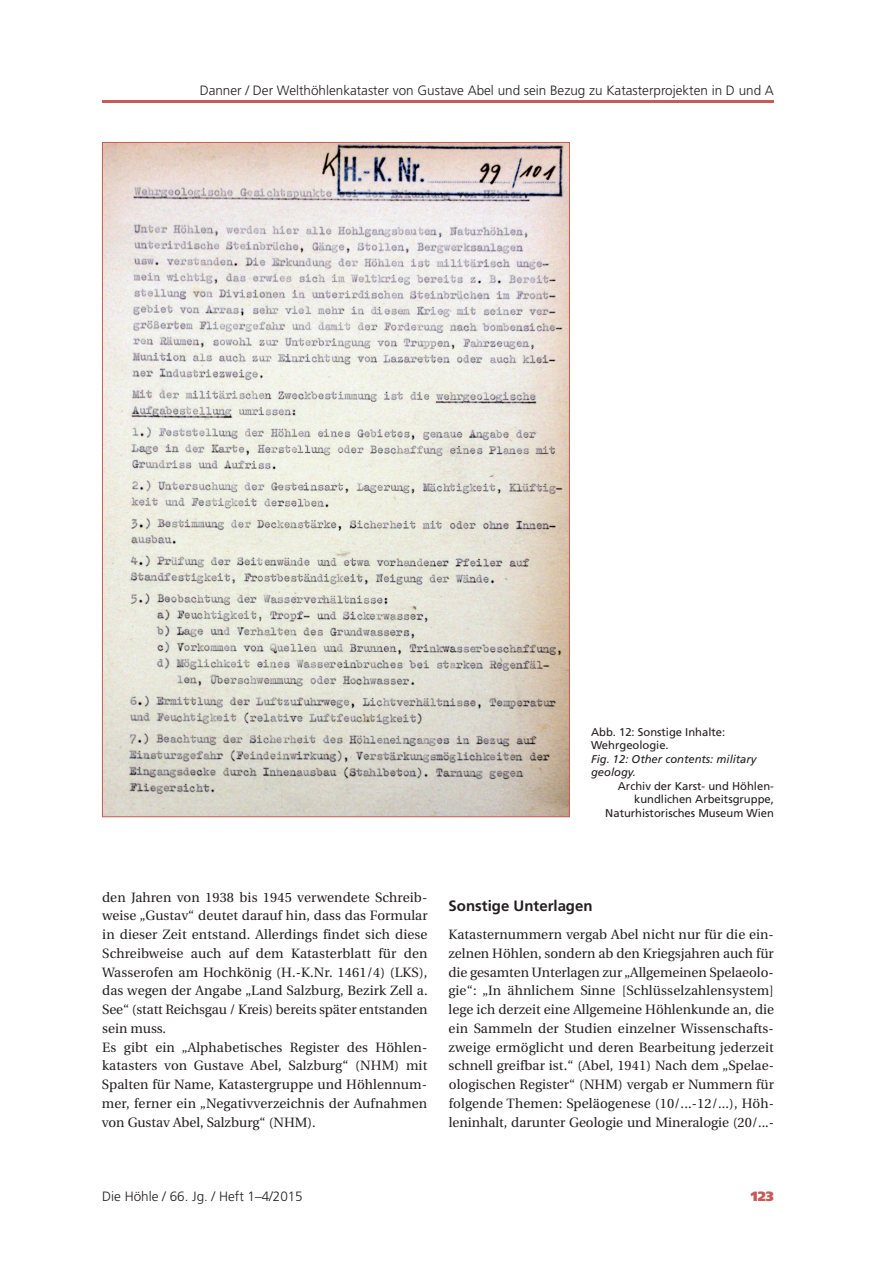
<style>
.page{position:relative;width:893px;height:1263px;background:#fff}
.page>*{position:absolute;margin:0;border:0;box-sizing:border-box;transform-origin:0 0}
.t1{font:700 15px "Frutiger";color:#231f20}
.t2{font:13.5px/18.8px "Utopia";letter-spacing:.005em;color:#231f20}
.t3{font:300 13.5px "Frutiger";color:#231f20}
.t4{font:900 13.5px "Frutiger";color:#c75b59}
.t5{font:11.25px/13.5px "Frutiger";color:#231f20}
.t6{font:italic 11.25px/13.5px "Frutiger";color:#231f20}
</style>
<div class="page">
<hr style="left:102px;top:100px;width:672px;height:3px;background:#c75b59">
<img style="left:104px;top:144px;width:464px;height:671px">
<p class="t3" style="left:200px;top:85px;width:576px">Danner / Der Welthöhlenkataster von Gustave Abel und sein Bezug zu Katasterprojekten in D und A</p>
<p class="t5" style="left:591px;top:726px;width:136px">Abb. 12: Sonstige Inhalte:<br>Wehrgeologie.</p>
<p class="t6" style="left:591px;top:753px;width:167px">Fig. 12: Other contents: military geology.</p>
<p class="t5" style="left:605px;top:780px;width:170px;text-align:right">Archiv der Karst- und Höhlen&shy;kundlichen Arbeitsgruppe,<br>Naturhistorisches Museum Wien</p>
<p class="t2" style="left:102px;top:889px;width:327px">den Jahren von 1938 bis 1945 verwendete Schreib - weise „Gustav“ deutet darauf hin, dass das Formular in dieser Zeit entstand. Allerdings findet sich diese Schreibweise auch auf dem Katasterblatt für den Wasserofen am Hochkönig (H.-K.Nr. 1461/4) (LKS), das wegen der Angabe „Land Salzburg, Bezirk Zell a.<br>See“ (statt Reichsgau / Kreis) bereits später entstanden sein muss.<br>Es gibt ein „Alphabetisches Register des Höhlen - katasters von Gustave Abel, Salzburg“ (NHM) mit Spalten für Name, Katastergruppe und Höhlennum&shy;mer, ferner ein „Negativverzeichnis der Aufnahmen von Gustav Abel, Salzburg“ (NHM).</p>
<p class="t1" style="left:449px;top:900px;width:145px">Sonstige Unterlagen</p>
<p class="t2" style="left:448px;top:926px;width:327px;text-align:justify">Katasternummern vergab Abel nicht nur für die ein&shy;zelnen Höhlen, sondern ab den Kriegsjahren auch für die gesamten Unterlagen zur „Allgemeinen Spelaeolo&shy;gie“: „In ähnlichem Sinne [Schlüsselzahlensystem] lege ich derzeit eine Allgemeine Höhlenkunde an, die ein Sammeln der Studien einzelner Wissenschafts&shy;zweige ermöglicht und deren Bearbeitung jederzeit schnell greifbar ist.“ (Abel, 1941) Nach dem „Spelae&shy;ologischen Register“ (NHM) vergab er Nummern für folgende Themen: Speläogenese (10/...-12/...), Höh&shy;leninhalt, darunter Geologie und Mineralogie (20/...-</p>
<p class="t3" style="left:102px;top:1191px;width:202px">Die Höhle / 66. Jg. / Heft 1–4/2015</p>
<p class="t4" style="left:751px;top:1191px;width:24px">123</p>
</div>
